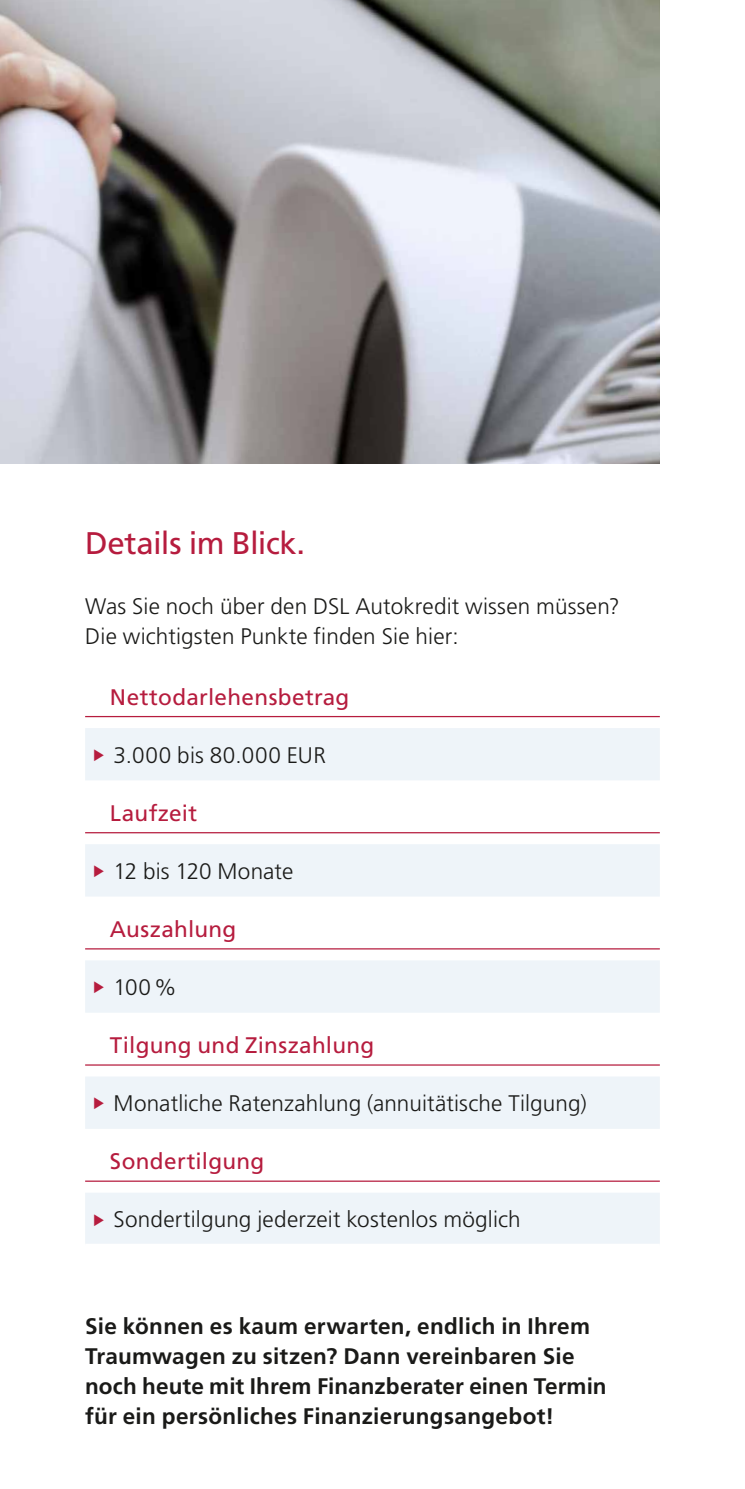
<style>
.page{position:relative;width:745px;height:1489px;background:#fff}
.page>*{position:absolute;margin:0;border:0;box-sizing:border-box;transform-origin:0 0}
.t1{font:31.25px "Frutiger LT Std";letter-spacing:-.02em;color:#b61c3e}
.t2{font:300 22.5px/30px "Frutiger LT Std";letter-spacing:.01em;color:#1a1a18}
.t3{font:700 22.5px/30px "Frutiger LT Std";letter-spacing:.01em;color:#1a1a18}
.t4{font:22.5px "Frutiger LT Std";letter-spacing:.015em;color:#b61c3e}
</style>
<div class="page">
<img style="left:0;top:0;width:659px;height:464px">
<svg style="left:85px;top:728px;width:574px;height:515px;fill:#eef4f9"></svg>
<hr style="left:85px;top:716px;width:574px;height:1px;background:#b61c3e">
<hr style="left:85px;top:832px;width:574px;height:1px;background:#b61c3e">
<hr style="left:85px;top:948px;width:574px;height:1px;background:#b61c3e">
<hr style="left:85px;top:1064px;width:574px;height:1px;background:#b61c3e">
<hr style="left:85px;top:1180px;width:574px;height:1px;background:#b61c3e">
<svg style="left:94px;top:749px;width:10px;height:12px"></svg>
<svg style="left:94px;top:865px;width:10px;height:12px"></svg>
<svg style="left:94px;top:981px;width:10px;height:12px"></svg>
<svg style="left:94px;top:1097px;width:10px;height:12px"></svg>
<svg style="left:94px;top:1213px;width:10px;height:12px"></svg>
<h1 class="t1" style="left:85px;top:524px;width:221px">Details im Blick.</h1>
<p class="t2" style="left:85px;top:591px;width:536px">Was Sie noch über den DSL Autokredit wissen müssen?<br>Die wichtigsten Punkte finden Sie hier:</p>
<p class="t4" style="left:110px;top:683px;width:241px">Nettodarlehensbetrag</p>
<p class="t2" style="left:113px;top:740px;width:214px">3.000 bis 80.000 EUR</p>
<p class="t4" style="left:110px;top:799px;width:89px">Laufzeit</p>
<p class="t2" style="left:113px;top:856px;width:181px">12 bis 120 Monate</p>
<p class="t4" style="left:110px;top:915px;width:128px">Auszahlung</p>
<p class="t2" style="left:113px;top:972px;width:65px">100%</p>
<p class="t4" style="left:110px;top:1031px;width:265px">Tilgung und Zinszahlung</p>
<p class="t2" style="left:113px;top:1088px;width:474px">Monatliche Ratenzahlung (annuitätische Tilgung)</p>
<p class="t4" style="left:110px;top:1148px;width:156px">Sondertilgung</p>
<p class="t2" style="left:113px;top:1204px;width:408px">Sondertilgung jederzeit kostenlos möglich</p>
<p class="t3" style="left:85px;top:1311px;width:522px">Sie können es kaum erwarten, endlich in Ihrem Traumwagen zu sitzen? Dann vereinbaren Sie noch heute mit Ihrem Finanzberater einen Termin für ein persönliches Finanzierungsangebot!</p>
</div>
